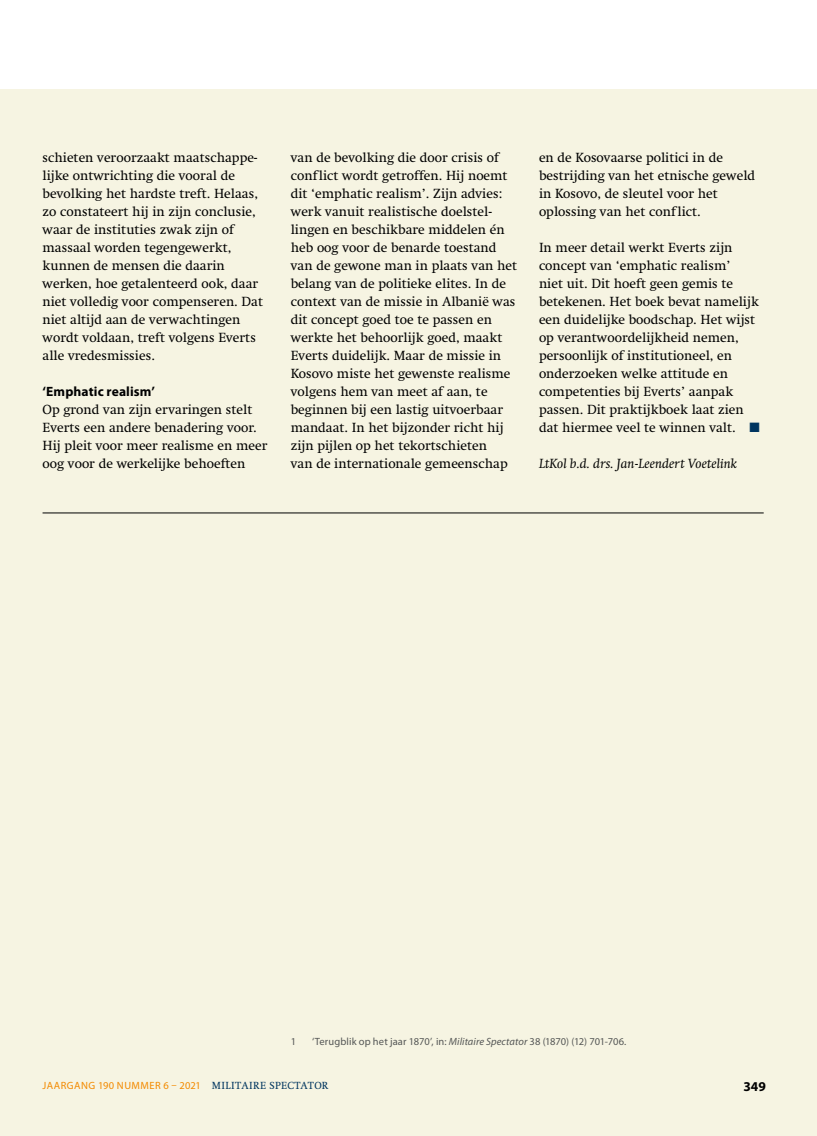
<style>
.page{position:relative;width:817px;height:1136px;background:#fff}
.page>*{position:absolute;margin:0;border:0;box-sizing:border-box;transform-origin:0 0}
.t1{font:13.5px/18px "Swift LT Std";color:#000}
.t2{font:italic 13.5px "Swift LT Std";color:#000}
.t3{font:700 13.5px "Myriad Pro";letter-spacing:.005em;color:#000}
.t4{font:10.5px "Myriad Pro";letter-spacing:.01em;color:#555756}
.t5{font:10.5px "Myriad Pro";letter-spacing:.045em;color:#f38a00}
.s1{color:#00355f}
.s2{font-style:italic}
.s3{font-family:"Swift LT Std";color:#00355f}
</style>
<div class="page">
<div style="left:0;top:89px;width:816px;height:1046px;background:#f6f4e2"></div>
<hr style="left:43px;top:512px;width:720px;height:1px;background:#000">
<p class="t1" style="left:43px;top:149px;width:222px">schieten veroorzaakt maatschappe&shy;lijke ontwrichting die vooral de bevolking het hardste treft. Helaas, zo constateert hij in zijn conclusie, waar de instituties zwak zijn of massaal worden tegengewerkt, kunnen de mensen die daarin werken, hoe getalenteerd ook, daar niet volledig voor compenseren. Dat niet altijd aan de verwachtingen wordt voldaan, treft volgens Everts alle vredesmissies.</p>
<p class="t3" style="left:43px;top:383px;width:114px">‘Emphatic realism’</p>
<p class="t1" style="left:43px;top:401px;width:226px">Op grond van zijn ervaringen stelt Everts een andere benadering voor.<br>Hij pleit voor meer realisme en meer oog voor de werkelijke behoeften</p>
<p class="t1" style="left:291px;top:149px;width:228px">van de bevolking die door crisis of conflict wordt getroffen. Hij noemt dit ‘emphatic realism’. Zijn advies: werk vanuit realistische doelstel&shy;lingen en beschikbare middelen én heb oog voor de benarde toestand van de gewone man in plaats van het belang van de politieke elites. In de context van de missie in Albanië was dit concept goed toe te passen en werkte het behoorlijk goed, maakt Everts duidelijk. Maar de missie in Kosovo miste het gewenste realisme volgens hem van meet af aan, te beginnen bij een lastig uitvoerbaar mandaat. In het bijzonder richt hij zijn pijlen op het tekortschieten<br>van de internationale gemeenschap</p>
<p class="t1" style="left:539px;top:149px;width:218px">en de Kosovaarse politici in de bestrijding van het etnische geweld in Kosovo, de sleutel voor het oplossing van het conflict.</p>
<p class="t1" style="left:539px;top:239px;width:222px">In meer detail werkt Everts zijn concept van ‘emphatic realism’<br>niet uit. Dit hoeft geen gemis te betekenen. Het boek bevat namelijk een duidelijke boodschap. Het wijst op verantwoordelijkheid nemen, persoonlijk of institutioneel, en onderzoeken welke attitude en competenties bij Everts’ aanpak passen. Dit praktijkboek laat zien dat hiermee veel te winnen valt. <span class="s1">■</span></p>
<p class="t2" style="left:539px;top:456px;width:200px">LtKol b.d. drs. Jan-Leendert Voetelink</p>
<p class="t4" style="left:291px;top:1034px;width:7px">1</p>
<p class="t4" style="left:312px;top:1034px;width:316px">‘Terugblik op het jaar 1870’, in: <span class="s2">Militaire Spectator</span> 38 (1870) (12) 701-706.</p>
<p class="t5" style="left:43px;top:1078px;width:287px">JAARGANG 190 NUMMER 6 – 2021 <span class="s3">MILITAIRE SPECTATOR</span></p>
<p class="t3" style="left:743px;top:1077px;width:24px">349</p>
</div>
